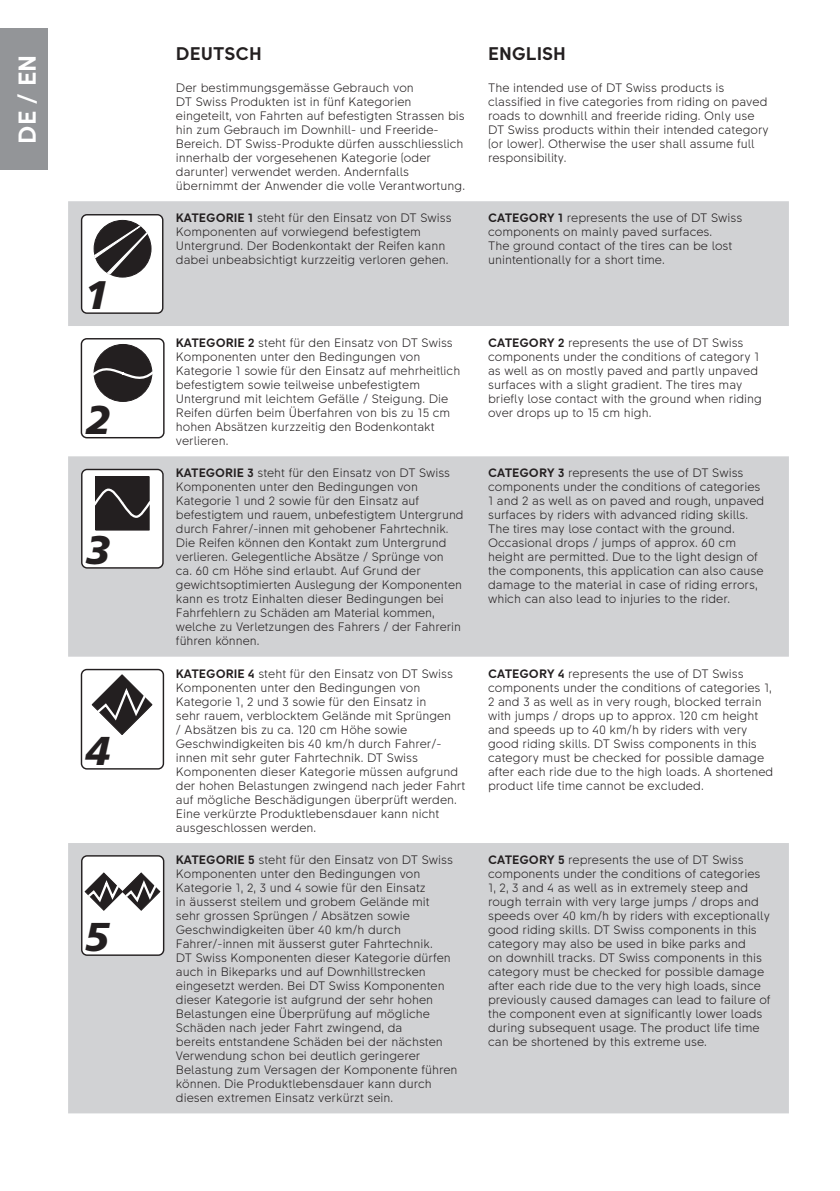
<style>
.page{position:relative;width:840px;height:1191px;background:#fff}
.page>*{position:absolute;margin:0;border:0;box-sizing:border-box;transform-origin:0 0}
.t1{font:italic 900 40.2px "Frutiger LT Std";color:#231f20}
.t2{font:italic 900 40px "Frutiger LT Std";color:#231f20}
.t3{font:italic 900 39.8px "Frutiger LT Std";color:#231f20}
.t4{font:700 24px "DT Swiss Corporate";color:#fff}
.t5{font:700 18px "DT Swiss Corporate";color:#231f20}
.t6{font:300 12px/14px "DT Swiss Corporate";color:#231f20}
.s1{font-weight:700}
</style>
<div class="page">
<div style="left:68px;top:201px;width:720px;height:125px;background:#d1d2d4"></div>
<svg style="left:68px;top:456px;width:720px;height:657px;fill:#d1d2d4"></svg>
<div style="left:82px;top:215px;width:81px;height:98px;background:#fff;border-radius:5px"></div>
<div style="left:81px;top:214px;width:82px;height:100px;border:1px solid #231f20;border-radius:5px"></div>
<div style="left:94px;top:220px;width:57px;height:57px;background:#231f20;border-radius:50%"></div>
<div style="left:94px;top:220px;width:57px;height:57px;border:1px solid #231f20;border-radius:50%"></div>
<svg style="left:94px;top:226px;width:53px;height:48px"></svg>
<div style="left:81px;top:338px;width:83px;height:100px;border:1px solid #231f20;border-radius:5px"></div>
<div style="left:94px;top:344px;width:58px;height:57px;background:#231f20;border-radius:50%"></div>
<svg style="left:93px;top:365px;width:60px;height:16px"></svg>
<div style="left:82px;top:469px;width:81px;height:99px;background:#fff;border-radius:5px"></div>
<div style="left:81px;top:469px;width:83px;height:99px;border:1px solid #231f20;border-radius:5px"></div>
<div style="left:96px;top:477px;width:53px;height:53px;background:#231f20"></div>
<div style="left:96px;top:476px;width:53px;height:54px;border:1px solid #231f20"></div>
<svg style="left:95px;top:487px;width:55px;height:32px"></svg>
<div style="left:81px;top:669px;width:83px;height:100px;border:1px solid #231f20;border-radius:5px"></div>
<svg style="left:92px;top:674px;width:60px;height:60px"></svg>
<div style="left:82px;top:856px;width:81px;height:99px;background:#fff;border-radius:5px"></div>
<div style="left:81px;top:855px;width:83px;height:101px;border:1px solid #231f20;border-radius:5px"></div>
<svg style="left:85px;top:873px;width:75px;height:37px"></svg>
<div style="left:0;top:28px;width:47px;height:142px;background:#939598"></div>
<h3 class="t4" style="left:12px;top:144px;width:91px;rotate:-90deg">DE / EN</h3>
<h3 class="t3" style="left:84px;top:272px;width:26px">1</h3>
<h2 class="t2" style="left:85px;top:396px;width:27px">2</h2>
<h3 class="t3" style="left:85px;top:526px;width:26px">3</h3>
<h1 class="t1" style="left:85px;top:727px;width:26px">4</h1>
<h1 class="t1" style="left:84px;top:913px;width:26px">5</h1>
<h3 class="t5" style="left:176px;top:42px;width:87px">DEUTSCH</h3>
<h3 class="t5" style="left:488px;top:42px;width:79px">ENGLISH</h3>
<p class="t6" style="left:176px;top:80px;width:290px">Der bestimmungsgemässe Gebrauch von<br>DT Swiss Produkten ist in fünf Kategorien eingeteilt, von Fahrten auf befestigten Strassen bis hin zum Gebrauch im Downhill- und Freeride-Bereich. DT Swiss-Produkte dürfen ausschliesslich innerhalb der vorgesehenen Kategorie (oder darunter) verwendet werden. Andernfalls übernimmt der Anwender die volle Verantwortung.</p>
<p class="t6" style="left:488px;top:80px;width:282px">The intended use of DT Swiss products is classified in five categories from riding on paved roads to downhill and freeride riding. Only use DT Swiss products within their intended category (or lower). Otherwise the user shall assume full responsibility.</p>
<p class="t6" style="left:176px;top:210px;width:277px"><span class="s1">KATEGORIE 1</span> steht für den Einsatz von DT Swiss Komponenten auf vorwiegend befestigtem Untergrund. Der Bodenkontakt der Reifen kann dabei unbeabsichtigt kurzzeitig verloren gehen.</p>
<p class="t6" style="left:488px;top:210px;width:255px"><span class="s1">CATEGORY 1</span> represents the use of DT Swiss components on mainly paved surfaces.<br>The ground contact of the tires can be lost unintentionally for a short time.</p>
<p class="t6" style="left:176px;top:335px;width:286px"><span class="s1">KATEGORIE 2</span> steht für den Einsatz von DT Swiss Komponenten unter den Bedingungen von Kategorie 1 sowie für den Einsatz auf mehrheitlich befestigtem sowie teilweise unbefestigtem Untergrund mit leichtem Gefälle / Steigung. Die Reifen dürfen beim Überfahren von bis zu 15 cm hohen Absätzen kurzzeitig den Bodenkontakt verlieren.</p>
<p class="t6" style="left:488px;top:335px;width:275px"><span class="s1">CATEGORY 2</span> represents the use of DT Swiss components under the conditions of category 1 as well as on mostly paved and partly unpaved surfaces with a slight gradient. The tires may briefly lose contact with the ground when riding over drops up to 15 cm high.</p>
<p class="t6" style="left:176px;top:465px;width:289px"><span class="s1">KATEGORIE 3</span> steht für den Einsatz von DT Swiss Komponenten unter den Bedingungen von Kategorie 1 und 2 sowie für den Einsatz auf befestigtem und rauem, unbefestigtem Untergrund durch Fahrer/-innen mit gehobener Fahrtechnik.<br>Die Reifen können den Kontakt zum Untergrund verlieren. Gelegentliche Absätze / Sprünge von<br>ca. 60 cm Höhe sind erlaubt. Auf Grund der gewichtsoptimierten Auslegung der Komponenten kann es trotz Einhalten dieser Bedingungen bei Fahrfehlern zu Schäden am Material kommen, welche zu Verletzungen des Fahrers / der Fahrerin führen können.</p>
<p class="t6" style="left:488px;top:465px;width:278px"><span class="s1">CATEGORY 3</span> represents the use of DT Swiss components under the conditions of categories 1 and 2 as well as on paved and rough, unpaved surfaces by riders with advanced riding skills.<br>The tires may lose contact with the ground.<br>Occasional drops / jumps of approx. 60 cm height are permitted. Due to the light design of the components, this application can also cause damage to the material in case of riding errors, which can also lead to injuries to the rider.</p>
<p class="t6" style="left:176px;top:666px;width:291px"><span class="s1">KATEGORIE 4</span> steht für den Einsatz von DT Swiss Komponenten unter den Bedingungen von Kategorie 1, 2 und 3 sowie für den Einsatz in<br>sehr rauem, verblocktem Gelände mit Sprüngen<br>/ Absätzen bis zu ca. 120 cm Höhe sowie Geschwindigkeiten bis 40 km/h durch Fahrer/- innen mit sehr guter Fahrtechnik. DT Swiss Komponenten dieser Kategorie müssen aufgrund der hohen Belastungen zwingend nach jeder Fahrt auf mögliche Beschädigungen überprüft werden.<br>Eine verkürzte Produktlebensdauer kann nicht ausgeschlossen werden.</p>
<p class="t6" style="left:488px;top:666px;width:287px"><span class="s1">CATEGORY 4</span> represents the use of DT Swiss components under the conditions of categories 1, 2 and 3 as well as in very rough, blocked terrain with jumps / drops up to approx. 120 cm height and speeds up to 40 km/h by riders with very good riding skills. DT Swiss components in this category must be checked for possible damage after each ride due to the high loads. A shortened product life time cannot be excluded.</p>
<p class="t6" style="left:176px;top:852px;width:283px"><span class="s1">KATEGORIE 5</span> steht für den Einsatz von DT Swiss Komponenten unter den Bedingungen von Kategorie 1, 2, 3 und 4 sowie für den Einsatz<br>in äusserst steilem und grobem Gelände mit<br>sehr grossen Sprüngen / Absätzen sowie Geschwindigkeiten über 40 km/h durch Fahrer/-innen mit äusserst guter Fahrtechnik.<br>DT Swiss Komponenten dieser Kategorie dürfen auch in Bikeparks und auf Downhillstrecken eingesetzt werden. Bei DT Swiss Komponenten dieser Kategorie ist aufgrund der sehr hohen Belastungen eine Überprüfung auf mögliche Schäden nach jeder Fahrt zwingend, da<br>bereits entstandene Schäden bei der nächsten Verwendung schon bei deutlich geringerer Belastung zum Versagen der Komponente führen können. Die Produktlebensdauer kann durch diesen extremen Einsatz verkürzt sein.</p>
<p class="t6" style="left:488px;top:852px;width:284px"><span class="s1">CATEGORY 5</span> represents the use of DT Swiss components under the conditions of categories 1, 2, 3 and 4 as well as in extremely steep and rough terrain with very large jumps / drops and speeds over 40 km/h by riders with exceptionally good riding skills. DT Swiss components in this category may also be used in bike parks and<br>on downhill tracks. DT Swiss components in this category must be checked for possible damage after each ride due to the very high loads, since previously caused damages can lead to failure of the component even at significantly lower loads during subsequent usage. The product life time can be shortened by this extreme use.</p>
</div>
